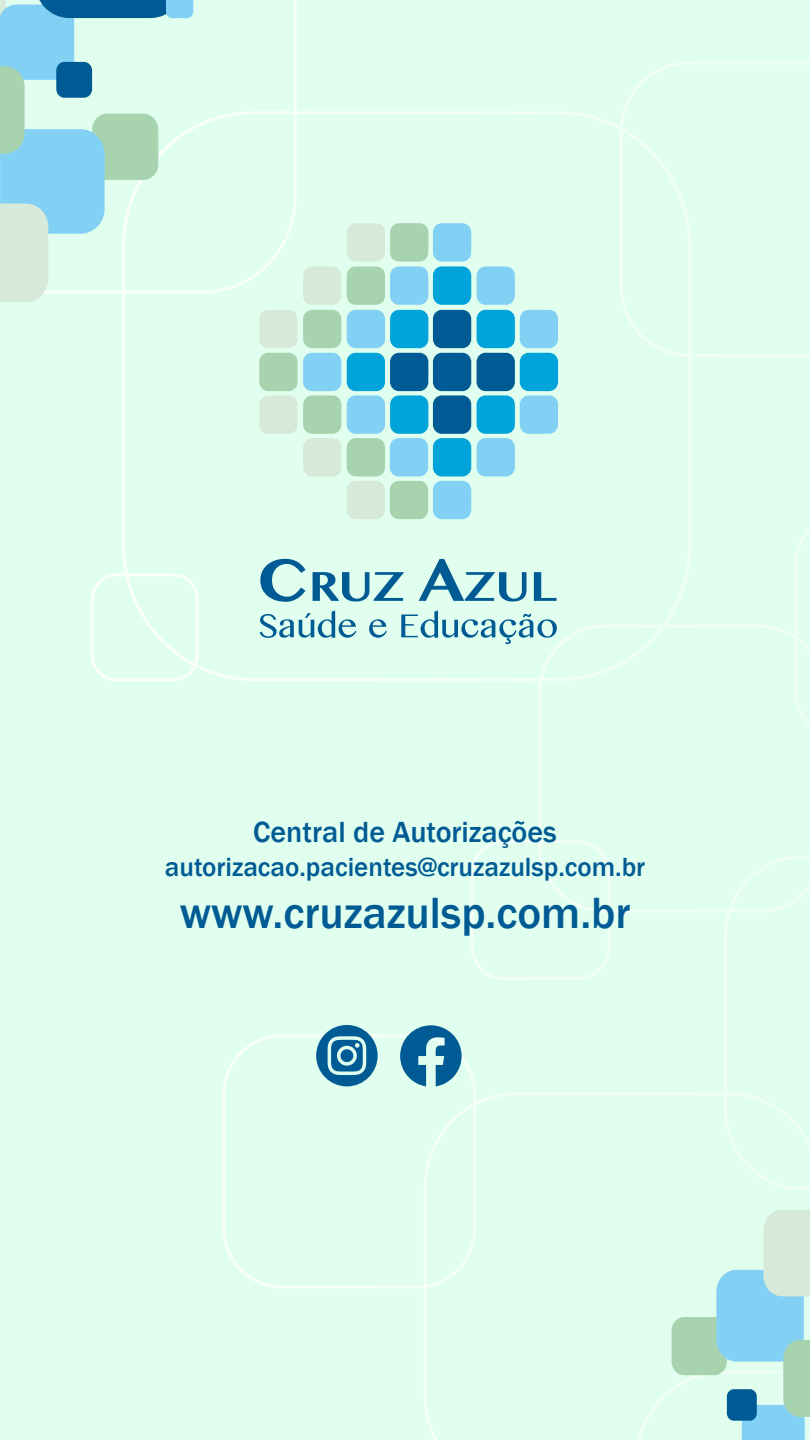
<style>
.page{position:relative;width:810px;height:1440px;background:#e0ffef}
.page>*{position:absolute;margin:0;border:0;box-sizing:border-box;transform-origin:0 0}
.t1{font:500 45px "Franklin Gothic";color:#005b94}
.t2{font:500 30px "Franklin Gothic";color:#005b94}
.t3{font:500 27px "Franklin Gothic";color:#005b94}
</style>
<div class="page">
<div style="left:222px;top:1034px;width:254px;height:255px;border:3px solid #fff;border-radius:59px"></div>
<svg style="left:794px;top:510px;width:16px;height:115px;background:#e2fff0"></svg>
<div style="left:424px;top:1092px;width:386px;height:348px;background:#e0ffef"></div>
<div style="left:538px;top:625px;width:272px;height:288px;background:#e0ffef"></div>
<div style="left:620px;top:62px;width:190px;height:295px;background:#e0ffef"></div>
<div style="left:724px;top:856px;width:86px;height:334px;background:#e0ffef"></div>
<div style="left:48px;top:0;width:249px;height:294px;background:#e0ffef"></div>
<div style="left:91px;top:573px;width:108px;height:108px;border:3px solid #fff;border-radius:25px"></div>
<div style="left:471px;top:840px;width:140px;height:140px;border:3px solid #fff;border-radius:32px"></div>
<div style="left:92px;top:114px;width:66px;height:66px;background:#a8d3af;border-radius:15px"></div>
<div style="left:0;top:129px;width:105px;height:105px;background:#83d0f5;border-radius:24px"></div>
<svg style="left:0;top:0;width:193px;height:154px"></svg>
<div style="left:56px;top:62px;width:36px;height:36px;background:#005b94;border-radius:8px"></div>
<div style="left:0;top:203px;width:48px;height:99px;background:#d7ead9"></div>
<div style="left:672px;top:1317px;width:55px;height:58px;background:#a8d3af;border-radius:13px"></div>
<div style="left:716px;top:1270px;width:88px;height:92px;background:#83d0f5;border-radius:21px"></div>
<svg style="left:635px;top:1340px;width:175px;height:100px"></svg>
<div style="left:727px;top:1389px;width:30px;height:32px;background:#005b94;border-radius:7px"></div>
<div style="left:763px;top:1210px;width:47px;height:86px;background:#d7ead9"></div>
<div style="left:347px;top:223px;width:38px;height:39px;background:#d7ead9;border-radius:9px"></div>
<div style="left:390px;top:223px;width:38px;height:39px;background:#a8d3af;border-radius:9px"></div>
<div style="left:433px;top:223px;width:38px;height:39px;background:#83d0f5;border-radius:9px"></div>
<div style="left:477px;top:266px;width:38px;height:39px;background:#83d0f5;border-radius:9px"></div>
<div style="left:433px;top:266px;width:38px;height:39px;background:#00a4da;border-radius:9px"></div>
<div style="left:390px;top:266px;width:38px;height:39px;background:#83d0f5;border-radius:9px"></div>
<div style="left:347px;top:266px;width:38px;height:39px;background:#a8d3af;border-radius:9px"></div>
<div style="left:303px;top:266px;width:38px;height:39px;background:#d7ead9;border-radius:9px"></div>
<div style="left:259px;top:310px;width:39px;height:38px;background:#d7ead9;border-radius:9px"></div>
<div style="left:303px;top:310px;width:38px;height:38px;background:#a8d3af;border-radius:9px"></div>
<div style="left:347px;top:310px;width:38px;height:38px;background:#83d0f5;border-radius:9px"></div>
<div style="left:390px;top:310px;width:38px;height:38px;background:#00a4da;border-radius:9px"></div>
<div style="left:433px;top:310px;width:38px;height:38px;background:#005b94;border-radius:9px"></div>
<div style="left:477px;top:310px;width:38px;height:38px;background:#00a4da;border-radius:9px"></div>
<div style="left:520px;top:310px;width:38px;height:38px;background:#83d0f5;border-radius:9px"></div>
<div style="left:520px;top:353px;width:38px;height:38px;background:#00a4da;border-radius:9px"></div>
<div style="left:433px;top:353px;width:38px;height:38px;background:#005b94;border-radius:9px"></div>
<div style="left:477px;top:353px;width:38px;height:38px;background:#005b94;border-radius:9px"></div>
<div style="left:390px;top:353px;width:38px;height:38px;background:#005b94;border-radius:9px"></div>
<div style="left:347px;top:353px;width:38px;height:38px;background:#00a4da;border-radius:9px"></div>
<div style="left:303px;top:353px;width:38px;height:38px;background:#83d0f5;border-radius:9px"></div>
<div style="left:259px;top:395px;width:39px;height:39px;background:#d7ead9;border-radius:9px"></div>
<div style="left:347px;top:395px;width:38px;height:39px;background:#83d0f5;border-radius:9px"></div>
<div style="left:303px;top:395px;width:38px;height:39px;background:#a8d3af;border-radius:9px"></div>
<div style="left:390px;top:395px;width:38px;height:39px;background:#00a4da;border-radius:9px"></div>
<div style="left:433px;top:395px;width:38px;height:39px;background:#005b94;border-radius:9px"></div>
<div style="left:477px;top:395px;width:38px;height:39px;background:#00a4da;border-radius:9px"></div>
<div style="left:520px;top:395px;width:38px;height:39px;background:#83d0f5;border-radius:9px"></div>
<div style="left:477px;top:438px;width:38px;height:38px;background:#83d0f5;border-radius:9px"></div>
<div style="left:433px;top:438px;width:38px;height:38px;background:#00a4da;border-radius:9px"></div>
<div style="left:390px;top:438px;width:38px;height:38px;background:#83d0f5;border-radius:9px"></div>
<div style="left:347px;top:438px;width:38px;height:38px;background:#a8d3af;border-radius:9px"></div>
<div style="left:347px;top:481px;width:38px;height:38px;background:#d7ead9;border-radius:9px"></div>
<div style="left:390px;top:481px;width:38px;height:38px;background:#a8d3af;border-radius:9px"></div>
<div style="left:433px;top:481px;width:38px;height:38px;background:#83d0f5;border-radius:9px"></div>
<div style="left:303px;top:438px;width:38px;height:38px;background:#d7ead9;border-radius:9px"></div>
<div style="left:259px;top:353px;width:39px;height:38px;background:#a8d3af;border-radius:9px"></div>
<svg style="left:369px;top:619px;width:18px;height:19px"></svg>
<svg style="left:260px;top:559px;width:46px;height:43px;background:#8bc1cc"></svg>
<svg style="left:313px;top:572px;width:91px;height:30px;background:#80b9c8"></svg>
<svg style="left:419px;top:559px;width:107px;height:43px;background:#9accd2"></svg>
<svg style="left:534px;top:572px;width:23px;height:29px"></svg>
<svg style="left:260px;top:611px;width:96px;height:27px;background:#9ecfd4"></svg>
<svg style="left:401px;top:611px;width:156px;height:33px;background:#addada"></svg>
<svg style="left:316px;top:1025px;width:62px;height:61px;background:#5699b7"></svg>
<svg style="left:400px;top:1025px;width:62px;height:61px;background:#589bb7"></svg>
<p class="t2" style="left:253px;top:813px;width:305px">Central de Autorizações</p>
<p class="t3" style="left:165px;top:851px;width:482px">autorizacao.pacientes@cruzazulsp.com.br</p>
<h1 class="t1" style="left:180px;top:885px;width:452px">www.cruzazulsp.com.br</h1>
</div>
